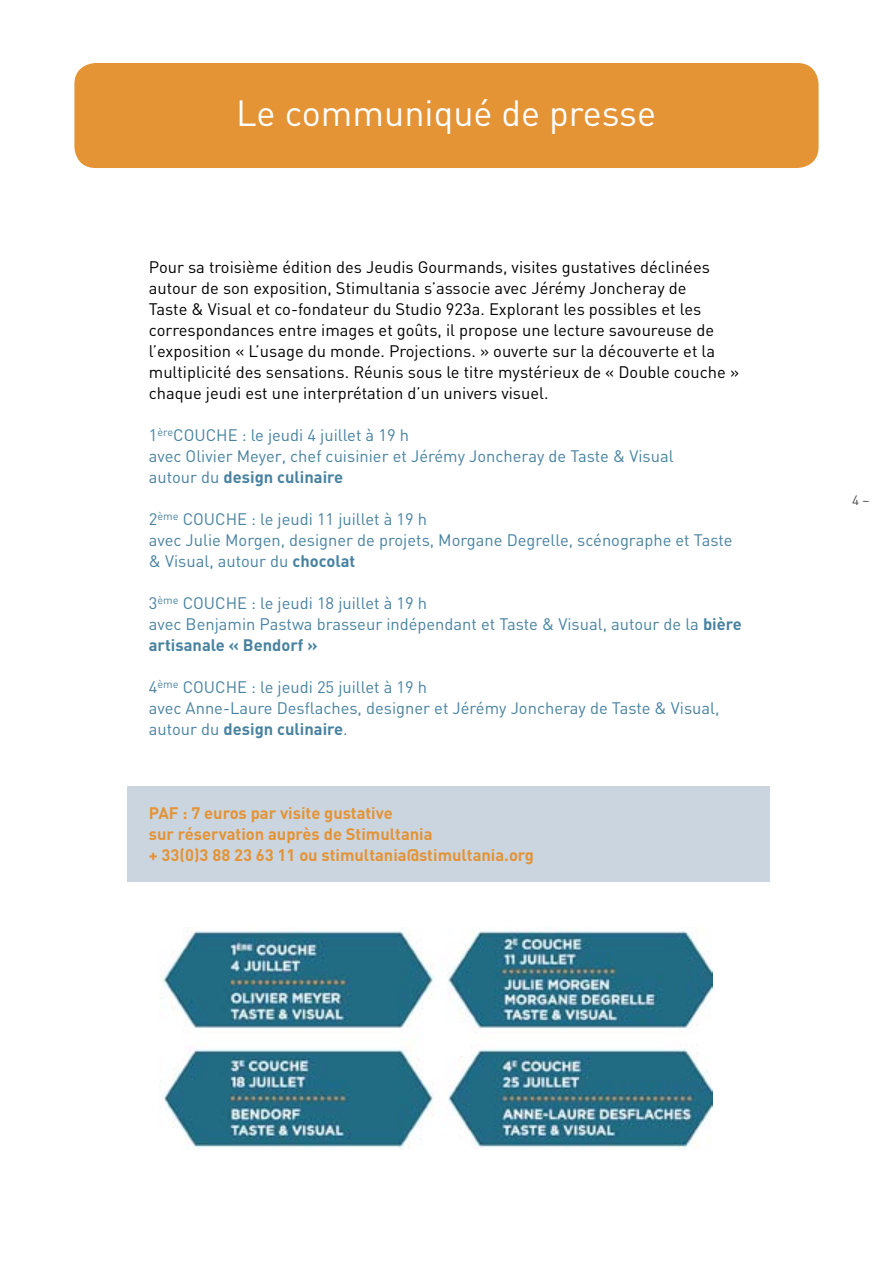
<style>
.page{position:relative;width:893px;height:1263px;background:#fff}
.page>*{position:absolute;margin:0;border:0;box-sizing:border-box;transform-origin:0 0}
.t1{font:36px "DIN";color:#fff}
.t2{font:16.5px/21px "DIN";color:#4882a1}
.t3{font:16.5px/21px "DIN";color:#010000}
.t4{font:700 16.5px/21px "DIN";color:#e49335}
.t5{font:13.5px "DIN";color:#4d4d4f}
.s1{font-weight:700}
</style>
<div class="page">
<div style="left:128px;top:787px;width:642px;height:95px;background:#cad5e0"></div>
<div style="left:74px;top:63px;width:745px;height:105px;background:#e49335;border-radius:21px"></div>
<img style="left:159px;top:927px;width:553px;height:223px">
<h1 class="t1" style="left:236px;top:91px;width:422px">Le communiqué de presse</h1>
<p class="t3" style="left:149px;top:256px;width:592px">Pour sa troisième édition des Jeudis Gourmands, visites gustatives déclinées autour de son exposition, Stimultania s’associe avec Jérémy Joncheray de<br>Taste &amp; Visual et co-fondateur du Studio 923a. Explorant les possibles et les correspondances entre images et goûts, il propose une lecture savoureuse de l’exposition « L’usage du monde. Projections. » ouverte sur la découverte et la multiplicité des sensations. Réunis sous le titre mystérieux de « Double couche » chaque jeudi est une interprétation d’un univers visuel.</p>
<p class="t2" style="left:149px;top:424px;width:526px">1<sup>ère</sup>COUCHE : le jeudi 4 juillet à 19 h<br>avec Olivier Meyer, chef cuisinier et Jérémy Joncheray de Taste &amp; Visual autour du <span class="s1">design culinaire</span></p>
<p class="t2" style="left:149px;top:508px;width:585px">2<sup>ème</sup> COUCHE : le jeudi 11 juillet à 19 h<br>avec Julie Morgen, designer de projets, Morgane Degrelle, scénographe et Taste &amp; Visual, autour du <span class="s1">chocolat</span></p>
<p class="t2" style="left:149px;top:592px;width:595px">3<sup>ème</sup> COUCHE : le jeudi 18 juillet à 19 h<br>avec Benjamin Pastwa brasseur indépendant et Taste &amp; Visual, autour de la <span class="s1">bière artisanale « Bendorf »</span></p>
<p class="t2" style="left:149px;top:676px;width:572px">4<sup>ème</sup> COUCHE : le jeudi 25 juillet à 19 h<br>avec Anne-Laure Desflaches, designer et Jérémy Joncheray de Taste &amp; Visual, autour du <span class="s1">design culinaire</span>.</p>
<p class="t4" style="left:149px;top:802px;width:387px">PAF : 7 euros par visite gustative<br>sur réservation auprès de Stimultania<br>+ 33(0)3 88 23 63 11 ou stimultania@stimultania.org</p>
<p class="t5" style="left:852px;top:491px;width:19px">4 –</p>
</div>
